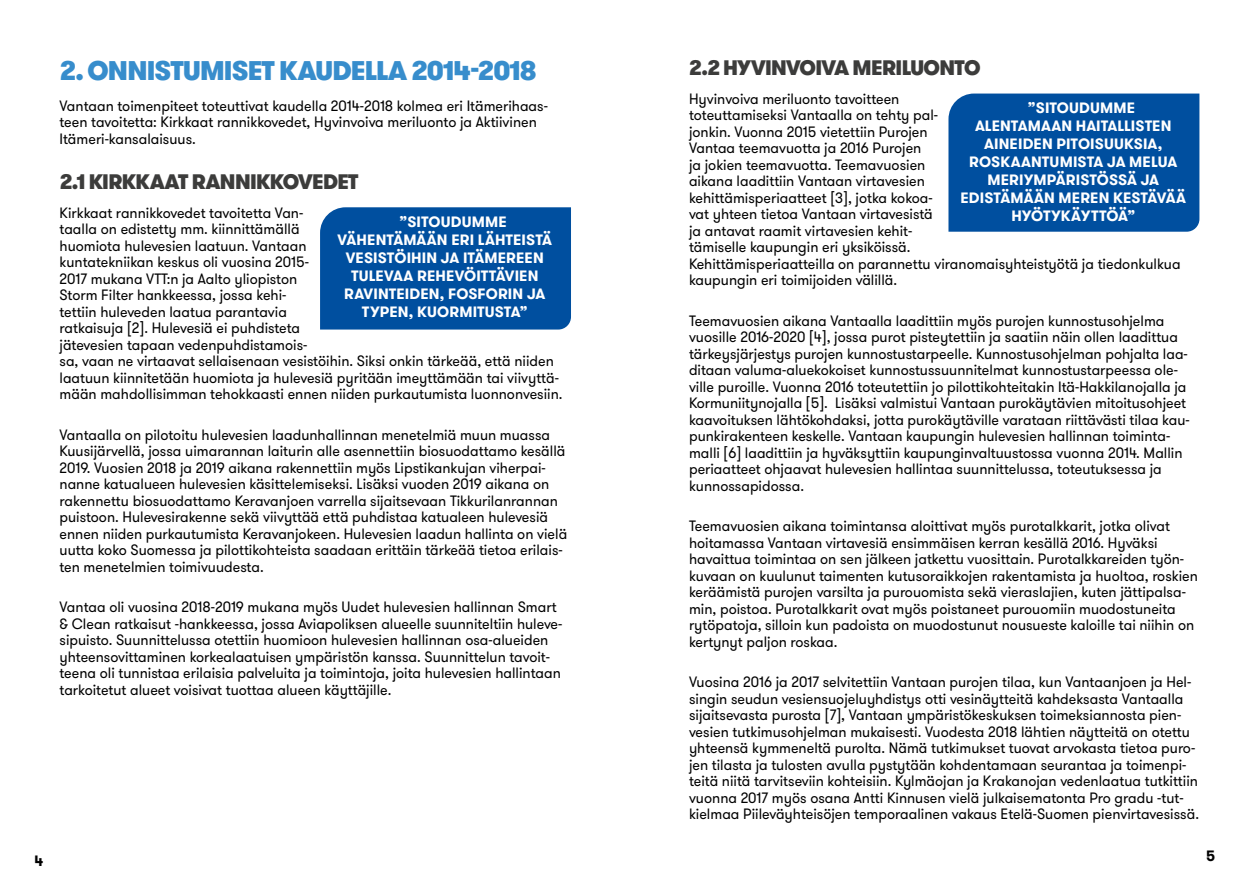
<style>
.page{position:relative;width:1259px;height:893px;background:#fff}
.page>*{position:absolute;margin:0;border:0;box-sizing:border-box;transform-origin:0 0}
.otsikko1_A5{font:900 27px "GT Walsheim";letter-spacing:-.035em;color:#378dcc}
.otsikko2_A5{font:900 21px "GT Walsheim";letter-spacing:-.035em;color:#3c3c3b}
.leipis{font:15px/16.5px "GT Walsheim";color:#000;scale:.96 1}
.laatikon_teksti{font:700 15px "GT Walsheim";letter-spacing:.005em;color:#fff}
.t1{font:700 15px "GT Walsheim";color:#000;scale:.96 1}
</style>
<div class="page">
<div style="left:948px;top:94px;width:251px;height:138px;background:#004f9f"></div>
<div style="left:320px;top:207px;width:251px;height:123px;background:#004f9f"></div>
<h1 class="otsikko1_A5" style="left:60px;top:52px;width:478px">2. ONNISTUMISET KAUDELLA 2014-2018</h1>
<p class="leipis" style="left:60px;top:97px;width:510px">Vantaan toimenpiteet toteuttivat kaudella 2014-2018 kolmea eri Itämerihaas&shy;teen tavoitetta: Kirkkaat rannikkovedet, Hyvinvoiva meriluonto ja Aktiivinen<br>Itämeri-kansalaisuus.</p>
<h2 class="otsikko2_A5" style="left:60px;top:168px;width:301px">2.1 KIRKKAAT RANNIKKOVEDET</h2>
<p class="leipis" style="left:60px;top:205px;width:525px">Kirkkaat rannikkovedet tavoitetta Van-<br>taalla on edistetty mm. kiinnittämällä<br>huomiota hulevesien laatuun. Vantaan<br>kuntatekniikan keskus oli vuosina 2015-<br>2017 mukana VTT:n ja Aalto yliopiston<br>Storm Filter hankkeessa, jossa kehi-<br>tettiin huleveden laatua parantavia<br>ratkaisuja [2]. Hulevesiä ei puhdisteta<br>jätevesien tapaan vedenpuhdistamois-<br>sa, vaan ne virtaavat sellaisenaan vesistöihin. Siksi onkin tärkeää, että niiden laatuun kiinnitetään huomiota ja hulevesiä pyritään imeyttämään tai viivyttä&shy;mään mahdollisimman tehokkaasti ennen niiden purkautumista luonnonvesiin.</p>
<p class="leipis" style="left:60px;top:427px;width:530px">Vantaalla on pilotoitu hulevesien laadunhallinnan menetelmiä muun muassa Kuusijärvellä, jossa uimarannan laiturin alle asennettiin biosuodattamo kesällä 2019. Vuosien 2018 ja 2019 aikana rakennettiin myös Lipstikankujan viherpai&shy;nanne katualueen hulevesien käsittelemiseksi. Lisäksi vuoden 2019 aikana on rakennettu biosuodattamo Keravanjoen varrella sijaitsevaan Tikkurilanrannan puistoon. Hulevesirakenne sekä viivyttää että puhdistaa katualeen hulevesiä ennen niiden purkautumista Keravanjokeen. Hulevesien laadun hallinta on vielä uutta koko Suomessa ja pilottikohteista saadaan erittäin tärkeää tietoa erilais&shy;ten menetelmien toimivuudesta.</p>
<p class="leipis" style="left:60px;top:599px;width:525px">Vantaa oli vuosina 2018-2019 mukana myös Uudet hulevesien hallinnan Smart &amp; Clean ratkaisut -hankkeessa, jossa Aviapoliksen alueelle suunniteltiin huleve&shy;sipuisto. Suunnittelussa otettiin huomioon hulevesien hallinnan osa-alueiden yhteensovittaminen korkealaatuisen ympäristön kanssa. Suunnittelun tavoit&shy;teena oli tunnistaa erilaisia palveluita ja toimintoja, joita hulevesien hallintaan tarkoitetut alueet voisivat tuottaa alueen käyttäjille.</p>
<p class="laatikon_teksti" style="left:399px;top:212px;width:109px">”SITOUDUMME</p>
<p class="laatikon_teksti" style="left:337px;top:230px;width:216px">VÄHENTÄMÄÄN ERI LÄHTEISTÄ</p>
<p class="laatikon_teksti" style="left:346px;top:248px;width:199px">VESISTÖIHIN JA ITÄMEREEN</p>
<p class="laatikon_teksti" style="left:351px;top:266px;width:189px">TULEVAA REHEVÖITTÄVIEN</p>
<p class="laatikon_teksti" style="left:344px;top:284px;width:203px">RAVINTEIDEN, FOSFORIN JA</p>
<p class="laatikon_teksti" style="left:362px;top:302px;width:167px">TYPEN, KUORMITUSTA”</p>
<h2 class="otsikko2_A5" style="left:689px;top:54px;width:293px">2.2 HYVINVOIVA MERILUONTO</h2>
<p class="leipis" style="left:689px;top:91px;width:513px">Hyvinvoiva meriluonto tavoitteen<br>toteuttamiseksi Vantaalla on tehty pal-<br>jonkin. Vuonna 2015 vietettiin Purojen<br>Vantaa teemavuotta ja 2016 Purojen<br>ja jokien teemavuotta. Teemavuosien<br>aikana laadittiin Vantaan virtavesien<br>kehittämisperiaatteet [3], jotka kokoa-<br>vat yhteen tietoa Vantaan virtavesistä<br>ja antavat raamit virtavesien kehit-<br>tämiselle kaupungin eri yksiköissä.<br>Kehittämisperiaatteilla on parannettu viranomaisyhteistyötä ja tiedonkulkua kaupungin eri toimijoiden välillä.</p>
<p class="leipis" style="left:689px;top:313px;width:523px">Teemavuosien aikana Vantaalla laadittiin myös purojen kunnostusohjelma vuosille 2016-2020 [4], jossa purot pisteytettiin ja saatiin näin ollen laadittua tärkeysjärjestys purojen kunnostustarpeelle. Kunnostusohjelman pohjalta laa&shy;ditaan valuma-aluekokoiset kunnostussuunnitelmat kunnostustarpeessa ole&shy;ville puroille. Vuonna 2016 toteutettiin jo pilottikohteitakin Itä-Hakkilanojalla ja Kormuniitynojalla [5]. Lisäksi valmistui Vantaan purokäytävien mitoitusohjeet kaavoituksen lähtökohdaksi, jotta purokäytäville varataan riittävästi tilaa kau&shy;punkirakenteen keskelle. Vantaan kaupungin hulevesien hallinnan toiminta&shy;malli [6] laadittiin ja hyväksyttiin kaupunginvaltuustossa vuonna 2014. Mallin periaatteet ohjaavat hulevesien hallintaa suunnittelussa, toteutuksessa ja kunnossapidossa.</p>
<p class="leipis" style="left:689px;top:518px;width:531px">Teemavuosien aikana toimintansa aloittivat myös purotalkkarit, jotka olivat hoitamassa Vantaan virtavesiä ensimmäisen kerran kesällä 2016. Hyväksi havaittua toimintaa on sen jälkeen jatkettu vuosittain. Purotalkkareiden työn&shy;kuvaan on kuulunut taimenten kutusoraikkojen rakentamista ja huoltoa, roskien keräämistä purojen varsilta ja purouomista sekä vieraslajien, kuten jättipalsa&shy;min, poistoa. Purotalkkarit ovat myös poistaneet purouomiin muodostuneita rytöpatoja, silloin kun padoista on muodostunut nousueste kaloille tai niihin on kertynyt paljon roskaa.</p>
<p class="leipis" style="left:689px;top:674px;width:533px">Vuosina 2016 ja 2017 selvitettiin Vantaan purojen tilaa, kun Vantaanjoen ja Hel&shy;singin seudun vesiensuojeluyhdistys otti vesinäytteitä kahdeksasta Vantaalla sijaitsevasta purosta [7], Vantaan ympäristökeskuksen toimeksiannosta pien&shy;vesien tutkimusohjelman mukaisesti. Vuodesta 2018 lähtien näytteitä on otettu yhteensä kymmeneltä purolta. Nämä tutkimukset tuovat arvokasta tietoa puro&shy;jen tilasta ja tulosten avulla pystytään kohdentamaan seurantaa ja toimenpi&shy;teitä niitä tarvitseviin kohteisiin. Kylmäojan ja Krakanojan vedenlaatua tutkittiin vuonna 2017 myös osana Antti Kinnusen vielä julkaisematonta Pro gradu -tut&shy;kielmaa Piileväyhteisöjen temporaalinen vakaus Etelä-Suomen pienvirtavesissä.</p>
<p class="laatikon_teksti" style="left:1028px;top:98px;width:109px">”SITOUDUMME</p>
<p class="laatikon_teksti" style="left:975px;top:116px;width:198px">ALENTAMAAN HAITALLISTEN</p>
<p class="laatikon_teksti" style="left:984px;top:134px;width:180px">AINEIDEN PITOISUUKSIA,</p>
<p class="laatikon_teksti" style="left:969px;top:152px;width:209px">ROSKAANTUMISTA JA MELUA</p>
<p class="laatikon_teksti" style="left:987px;top:170px;width:173px">MERIYMPÄRISTÖSSÄ JA</p>
<p class="laatikon_teksti" style="left:960px;top:188px;width:227px">EDISTÄMÄÄN MEREN KESTÄVÄÄ</p>
<p class="laatikon_teksti" style="left:1011px;top:206px;width:125px">HYÖTYKÄYTTÖÄ”</p>
<p class="t1" style="left:35px;top:851px;width:11px">4</p>
<p class="t1" style="left:1206px;top:846px;width:11px">5</p>
</div>
